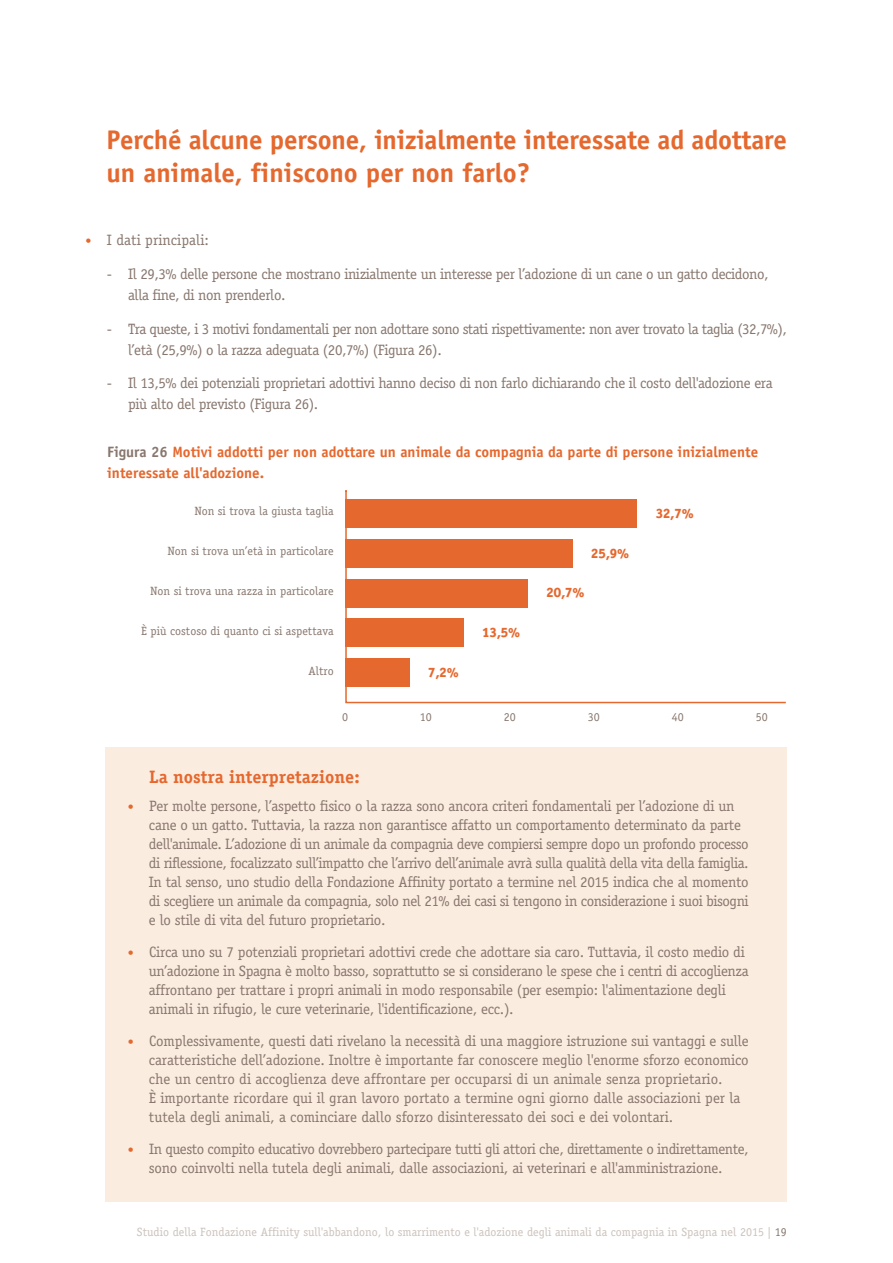
<style>
.page{position:relative;width:893px;height:1263px;background:#fff}
.page>*{position:absolute;margin:0;border:0;box-sizing:border-box;transform-origin:0 0}
.t1{font:700 27px/32.4px "Officina Sans Std";letter-spacing:-.01em;color:#e5682e}
.t2{font:700 18px "Officina Serif Std";color:#e5682e}
.t3{font:15px/19px "Officina Serif Std";letter-spacing:-.02em;color:#88776e}
.t4{font:15px/21px "Officina Serif Std";letter-spacing:-.04em;color:#88776e}
.t5{font:700 15px/21px "Officina Sans Std";color:#e5682e}
.t6{font:15px "Officina Serif Std";color:#88776e}
.t7{font:800 13.65px "Officina Ser ITC";color:#e5682e}
.t8{font:12px "Officina Serif Std";color:#88776e}
.t9{font:12px "Officina Serif Std";color:#ccc2bc}
.s1{font-size:12px;color:#e5682e}
.s2{color:#88776e}
</style>
<div class="page">
<div style="left:106px;top:747px;width:681px;height:454px;background:#fbece0"></div>
<svg style="left:345px;top:490px;width:441px;height:214px"></svg>
<div style="left:345px;top:499px;width:292px;height:29px;background:#e5682e"></div>
<div style="left:345px;top:539px;width:227px;height:29px;background:#e5682e"></div>
<div style="left:345px;top:579px;width:183px;height:28px;background:#e5682e"></div>
<div style="left:345px;top:619px;width:118px;height:28px;background:#e5682e"></div>
<div style="left:345px;top:658px;width:64px;height:29px;background:#e5682e"></div>
<h1 class="t1" style="left:106px;top:126px;width:682px">Perché alcune persone, inizialmente interessate ad adottare un animale, finiscono per non farlo?</h1>
<p class="t6" style="left:85px;top:234px;width:125px"><span class="s1">•</span> I dati principali:</p>
<p class="t3" style="left:128px;top:264px;width:642px;line-height:21px;text-indent:-21px">- Il 29,3% delle persone che mostrano inizialmente un interesse per l’adozione di un cane o un gatto decidono, alla fine, di non prenderlo.</p>
<p class="t4" style="left:128px;top:319px;width:660px;text-indent:-21px">- Tra queste, i 3 motivi fondamentali per non adottare sono stati rispettivamente: non aver trovato la taglia (32,7%), l’età (25,9%) o la razza adeguata (20,7%) (Figura 26).</p>
<p class="t3" style="left:128px;top:374px;width:646px;line-height:21px;text-indent:-21px">- Il 13,5% dei potenziali proprietari adottivi hanno deciso di non farlo dichiarando che il costo dell'adozione era più alto del previsto (Figura 26).</p>
<p class="t5" style="left:107px;top:442px;width:652px"><span class="s2">Figura 26</span> Motivi addotti per non adottare un animale da compagnia da parte di persone inizialmente interessate all'adozione.</p>
<p class="t7" style="left:656px;top:508px;width:40px">32,7%</p>
<p class="t7" style="left:591px;top:548px;width:40px">25,9%</p>
<p class="t7" style="left:546px;top:588px;width:40px">20,7%</p>
<p class="t7" style="left:482px;top:627px;width:40px">13,5%</p>
<p class="t7" style="left:428px;top:667px;width:32px">7,2%</p>
<p class="t8" style="left:195px;top:506px;width:140px">Non si trova la giusta taglia</p>
<p class="t8" style="left:168px;top:546px;width:167px">Non si trova un’età in particolare</p>
<p class="t8" style="left:151px;top:586px;width:185px">Non si trova una razza in particolare</p>
<p class="t8" style="left:141px;top:626px;width:194px">È più costoso di quanto ci si aspettava</p>
<p class="t8" style="left:308px;top:666px;width:27px">Altro</p>
<p class="t8" style="left:342px;top:713px;width:7px">0</p>
<p class="t8" style="left:420px;top:713px;width:13px">10</p>
<p class="t8" style="left:504px;top:713px;width:13px">20</p>
<p class="t8" style="left:588px;top:713px;width:13px">30</p>
<p class="t8" style="left:672px;top:713px;width:13px">40</p>
<p class="t8" style="left:756px;top:713px;width:13px">50</p>
<p class="t2" style="left:149px;top:770px;width:212px">La nostra interpretazione:</p>
<p class="t3" style="left:149px;top:797px;width:601px;text-indent:-21px"><span class="s1">•</span> Per molte persone, l’aspetto fisico o la razza sono ancora criteri fondamentali per l’adozione di un cane o un gatto. Tuttavia, la razza non garantisce affatto un comportamento determinato da parte dell'animale. L’adozione di un animale da compagnia deve compiersi sempre dopo un profondo processo di riflessione, focalizzato sull’impatto che l’arrivo dell’animale avrà sulla qualità della vita della famiglia.<br>In tal senso, uno studio della Fondazione Affinity portato a termine nel 2015 indica che al momento di scegliere un animale da compagnia, solo nel 21% dei casi si tengono in considerazione i suoi bisogni e lo stile di vita del futuro proprietario.</p>
<p class="t3" style="left:149px;top:943px;width:601px;text-indent:-21px"><span class="s1">•</span> Circa uno su 7 potenziali proprietari adottivi crede che adottare sia caro. Tuttavia, il costo medio di un’adozione in Spagna è molto basso, soprattutto se si considerano le spese che i centri di accoglienza affrontano per trattare i propri animali in modo responsabile (per esempio: l'alimentazione degli animali in rifugio, le cure veterinarie, l'identificazione, ecc.).</p>
<p class="t3" style="left:149px;top:1032px;width:601px;text-indent:-21px"><span class="s1">•</span> Complessivamente, questi dati rivelano la necessità di una maggiore istruzione sui vantaggi e sulle caratteristiche dell’adozione. Inoltre è importante far conoscere meglio l'enorme sforzo economico che un centro di accoglienza deve affrontare per occuparsi di un animale senza proprietario.<br>È importante ricordare qui il gran lavoro portato a termine ogni giorno dalle associazioni per la tutela degli animali, a cominciare dallo sforzo disinteressato dei soci e dei volontari.</p>
<p class="t3" style="left:128px;top:1140px;width:622px;text-align:center"><span class="s1">•</span> In questo compito educativo dovrebbero partecipare tutti gli attori che, direttamente o indirettamente, sono coinvolti nella tutela degli animali, dalle associazioni, ai veterinari e all'amministrazione.</p>
<p class="t9" style="left:137px;top:1228px;width:651px">Studio della Fondazione Affinity sull'abbandono, lo smarrimento e l'adozione degli animali da compagnia in Spagna nel 2015 | <span class="s2">19</span></p>
</div>
